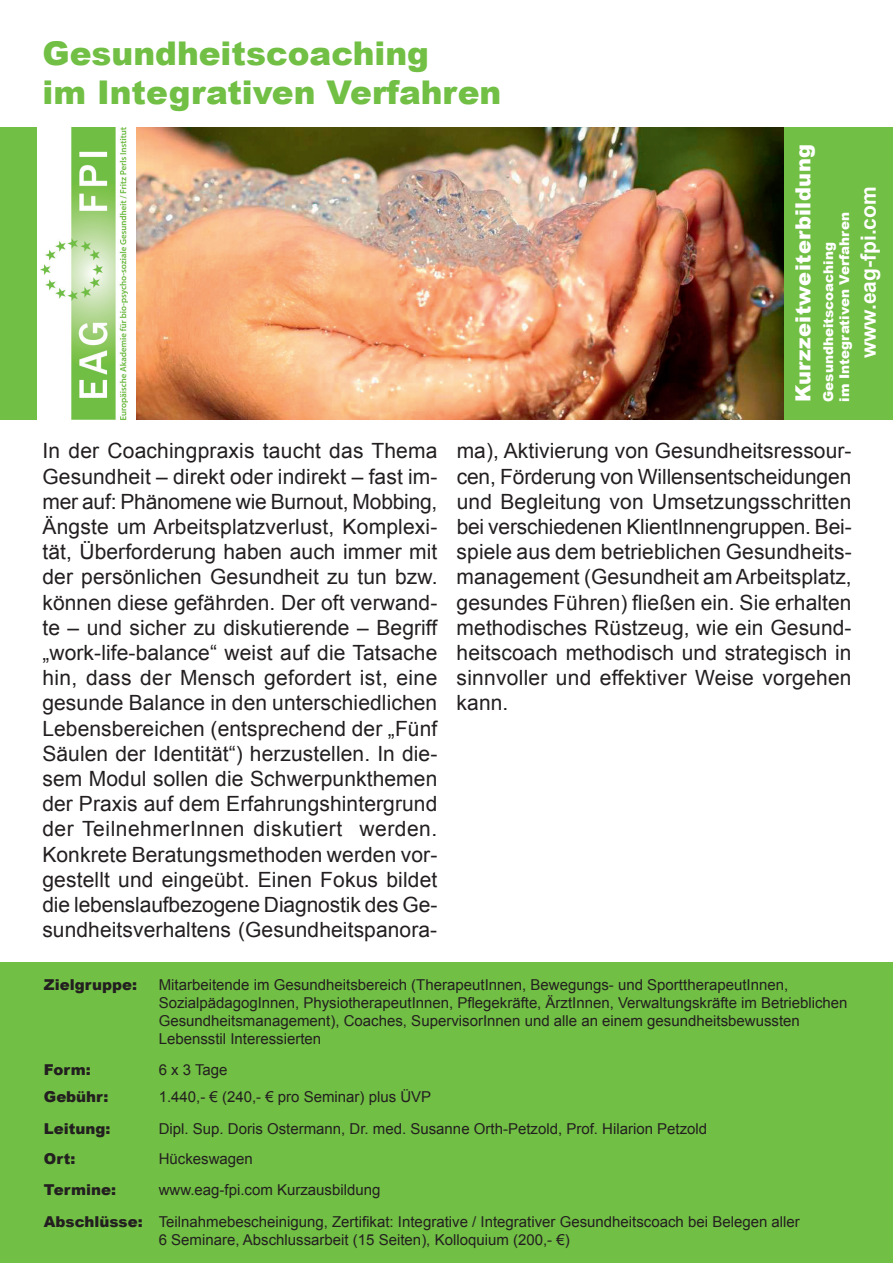
<style>
.page{position:relative;width:893px;height:1263px;background:#fff}
.page>*{position:absolute;margin:0;border:0;box-sizing:border-box;transform-origin:0 0}
.t1{font:900 32.7px/39.3px "Arial";color:#71bf44}
.t2{font:21px/25.2px "Arial";letter-spacing:.005em;color:#231f20;text-align:justify}
.t3{font:700 21px "Arial";color:#fff}
.t4{font:900 20.85px "Arial";letter-spacing:.02em;color:#fff}
.t5{font:15px/18px "Arial";color:#231f20}
.t6{font:900 15px "Arial";color:#231f20}
.t7{font:900 13.5px/16.2px "Arial";color:#fff}
.s1{font-weight:900}
</style>
<div class="page">
<div style="left:0;top:961px;width:893px;height:302px;background:#71bf44"></div>
<div style="left:779px;top:127px;width:114px;height:293px;background:#71bf44"></div>
<div style="left:0;top:127px;width:37px;height:293px;background:#71bf44"></div>
<img style="left:136px;top:127px;width:648px;height:293px">
<img style="left:40px;top:127px;width:87px;height:293px">
<h1 class="t1" style="left:43px;top:32px;width:460px">Gesundheitscoaching<br>im Integrativen Verfahren</h1>
<p class="t4" style="left:788px;top:402px;width:260px;rotate:-90deg">Kurzzeitweiterbildung</p>
<p class="t7" style="left:820px;top:402px;width:191px;rotate:-90deg">Gesundheitscoaching<br>im Integrativen Verfahren</p>
<p class="t3" style="left:854px;top:358px;width:173px;rotate:-90deg">www.eag-fpi.com</p>
<p class="t2" style="left:42px;top:439px;width:397px">In der Coachingpraxis taucht das Thema Gesundheit – direkt oder indirekt – fast im&shy;mer auf: Phänomene wie Burnout, Mobbing, Ängste um Arbeitsplatzverlust, Komplexi&shy;tät, Überforderung haben auch immer mit der persönlichen Gesundheit zu tun bzw. können diese gefährden. Der oft verwand&shy;te – und sicher zu diskutierende – Begriff „work-life-balance“ weist auf die Tatsache hin, dass der Mensch gefordert ist, eine gesunde Balance in den unterschiedlichen Lebensbereichen (entsprechend der „Fünf Säulen der Identität“) herzustellen. In die&shy;sem Modul sollen die Schwerpunkthemen der Praxis auf dem Erfahrungshintergrund der TeilnehmerInnen diskutiert werden.<br>Konkrete Beratungsmethoden werden vor&shy;gestellt und eingeübt. Einen Fokus bildet die lebenslaufbezogene Diagnostik des Ge&shy;sundheitsverhaltens (Gesundheitspanora-</p>
<p class="t2" style="left:457px;top:439px;width:397px">ma), Aktivierung von Gesundheitsressour&shy;cen, Förderung von Willensentscheidungen und Begleitung von Umsetzungsschritten bei verschiedenen KlientInnengruppen. Bei&shy;spiele aus dem betrieblichen Gesundheits&shy;management (Gesundheit am Arbeitsplatz, gesundes Führen) fließen ein. Sie erhalten methodisches Rüstzeug, wie ein Gesund&shy;heitscoach methodisch und strategisch in sinnvoller und effektiver Weise vorgehen kann.</p>
<p class="t6" style="left:44px;top:973px;width:95px">Zielgruppe:</p>
<p class="t5" style="left:159px;top:975px;width:690px">Mitarbeitende im Gesundheitsbereich (TherapeutInnen, Bewegungs- und SporttherapeutInnen, SozialpädagogInnen, PhysiotherapeutInnen, Pflegekräfte, ÄrztInnen, Verwaltungskräfte im Betrieblichen Gesundheitsmanagement), Coaches, SupervisorInnen und alle an einem gesundheitsbewussten Lebensstil Interessierten</p>
<p class="t6" style="left:44px;top:1059px;width:48px">Form:</p>
<p class="t5" style="left:159px;top:1061px;width:70px">6 x 3 Tage</p>
<p class="t6" style="left:44px;top:1086px;width:66px">Gebühr:</p>
<p class="t5" style="left:159px;top:1088px;width:274px">1.440,- € (240,- € pro Seminar) plus ÜVP</p>
<p class="t6" style="left:44px;top:1117px;width:68px">Leitung:</p>
<p class="t5" style="left:159px;top:1119px;width:550px">Dipl. Sup. Doris Ostermann, Dr. med. Susanne Orth-Petzold, Prof. Hilarion Petzold</p>
<p class="t6" style="left:44px;top:1147px;width:33px">Ort:</p>
<p class="t5" style="left:159px;top:1149px;width:96px">Hückeswagen</p>
<p class="t6" style="left:44px;top:1179px;width:74px">Termine:</p>
<p class="t5" style="left:44px;top:1174px;width:757px;line-height:31.5px;text-indent:115px">www.eag-fpi.com Kurzausbildung<br><span class="s1">Abschlüsse:</span> Teilnahmebescheinigung, Zertifikat: Integrative / Integrativer Gesundheitscoach bei Belegen aller</p>
<p class="t5" style="left:159px;top:1230px;width:412px">6 Seminare, Abschlussarbeit (15 Seiten), Kolloquium (200,- €)</p>
</div>
